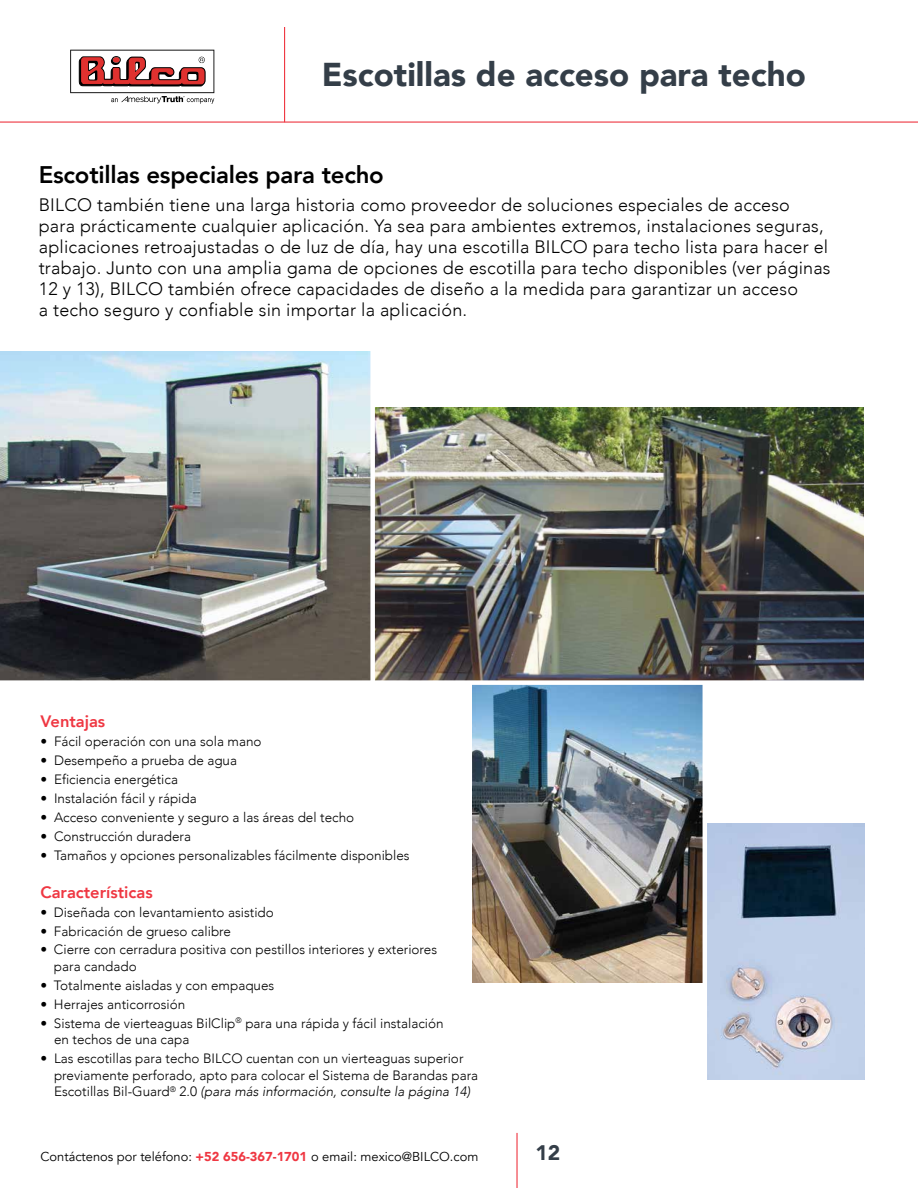
<style>
.page{position:relative;width:918px;height:1188px;background:#fff}
.page>*{position:absolute;margin:0;border:0;box-sizing:border-box;transform-origin:0 0}
.t1{font:900 33px "Avenir";color:#343e48}
.t2{font:800 24px "Avenir";letter-spacing:-.01em;color:#000}
.t3{font:900 21px "Avenir";color:#343e48}
.t4{font:300 18px/21px "Avenir";letter-spacing:.01em;color:#000}
.t5{font:800 16.5px "Avenir";color:#ef3742}
.t6{font:300 13.5px/16.5px "Avenir";color:#000}
.t7{font:12.9px "Avenir";color:#000}
.s1{font-style:italic}
.s2{font-weight:900;color:#ef3742}
</style>
<div class="page">
<svg style="left:70px;top:50px;width:144px;height:54px"></svg>
<hr style="left:0;top:122px;width:918px;height:1px;background:#ef3742">
<hr style="left:284px;top:27px;width:1px;height:95px;background:#ef3742">
<hr style="left:516px;top:1133px;width:2px;height:55px;background:#ef3742">
<img style="left:0;top:351px;width:370px;height:329px">
<img style="left:375px;top:407px;width:489px;height:273px">
<img style="left:472px;top:685px;width:231px;height:297px">
<img style="left:707px;top:823px;width:157px;height:257px">
<h1 class="t1" style="left:322px;top:47px;width:485px">Escotillas de acceso para techo</h1>
<h2 class="t2" style="left:39px;top:156px;width:347px">Escotillas especiales para techo</h2>
<p class="t4" style="left:39px;top:194px;width:793px">BILCO también tiene una larga historia como proveedor de soluciones especiales de acceso para prácticamente cualquier aplicación. Ya sea para ambientes extremos, instalaciones seguras, aplicaciones retroajustadas o de luz de día, hay una escotilla BILCO para techo lista para hacer el trabajo. Junto con una amplia gama de opciones de escotilla para techo disponibles (ver páginas 12 y 13), BILCO también ofrece capacidades de diseño a la medida para garantizar un acceso<br>a techo seguro y confiable sin importar la aplicación.</p>
<p class="t5" style="left:40px;top:709px;width:66px">Ventajas</p>
<p class="t6" style="left:40px;top:733px;width:223px">• Fácil operación con una sola mano</p>
<p class="t6" style="left:40px;top:752px;width:198px">• Desempeño a prueba de agua</p>
<p class="t6" style="left:40px;top:771px;width:139px">• Eficiencia energética</p>
<p class="t6" style="left:40px;top:790px;width:158px">• Instalación fácil y rápida</p>
<p class="t6" style="left:40px;top:809px;width:315px">• Acceso conveniente y seguro a las áreas del techo</p>
<p class="t6" style="left:40px;top:828px;width:152px">• Construcción duradera</p>
<p class="t6" style="left:40px;top:847px;width:371px">• Tamaños y opciones personalizables fácilmente disponibles</p>
<p class="t5" style="left:40px;top:879px;width:114px">Características</p>
<p class="t6" style="left:40px;top:904px;width:235px">• Diseñada con levantamiento asistido</p>
<p class="t6" style="left:40px;top:923px;width:192px">• Fabricación de grueso calibre</p>
<p class="t6" style="left:54px;top:942px;width:385px;text-indent:-14px">• Cierre con cerradura positiva con pestillos interiores y exteriores para candado</p>
<p class="t6" style="left:40px;top:977px;width:235px">• Totalmente aisladas y con empaques</p>
<p class="t6" style="left:40px;top:996px;width:146px">• Herrajes anticorrosión</p>
<p class="t6" style="left:54px;top:1015px;width:391px;text-indent:-14px">• Sistema de vierteaguas BilClip<sup>®</sup> para una rápida y fácil instalación en techos de una capa</p>
<p class="t6" style="left:54px;top:1050px;width:426px;text-indent:-13px">• Las escotillas para techo BILCO cuentan con un vierteaguas superior previamente perforado, apto para colocar el Sistema de Barandas para<br>Escotillas Bil-Guard<sup>®</sup> 2.0 <span class="s1">(para más información, consulte la página 14)</span></p>
<p class="t7" style="left:40px;top:1149px;width:439px">Contáctenos por teléfono: <span class="s2">+52 656-367-1701</span> o email: mexico@BILCO.com</p>
<h3 class="t3" style="left:536px;top:1135px;width:26px">12</h3>
</div>
